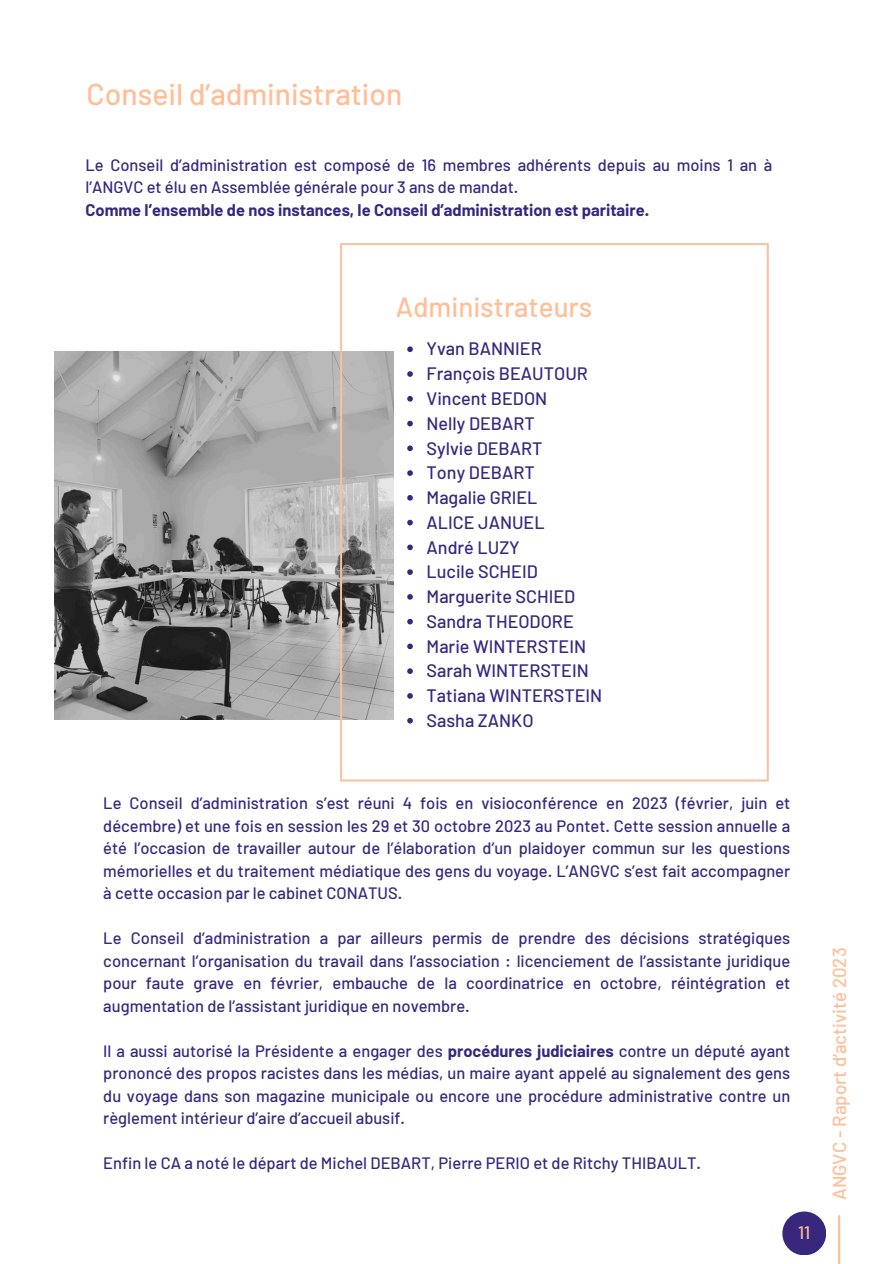
<style>
.page{position:relative;width:894px;height:1264px;background:#fff}
.page>*{position:absolute;margin:0;border:0;box-sizing:border-box;transform-origin:0 0}
.t1{font:500 30px "Barlow";color:#ffbe98}
.t2{font:500 27.6px "Barlow";color:#ffbe98}
.t3{font:500 18.75px "Barlow";color:#ffbe98}
.t4{font:500 18px "Barlow";color:#38277d}
.t5{font:500 18px "Barlow";color:#ffbe98}
.t6{font:500 16.5px/22.5px "Barlow";color:#38277d;text-align:justify}
.t7{font:700 16.5px "Barlow";color:#38277d}
.s1{font-weight:700}
</style>
<div class="page">
<img style="left:55px;top:351px;width:285px;height:368px">
<svg style="left:340px;top:243px;width:428px;height:538px"></svg>
<svg style="left:407px;top:346px;width:6px;height:6px"></svg>
<svg style="left:407px;top:371px;width:6px;height:6px"></svg>
<svg style="left:407px;top:396px;width:6px;height:5px"></svg>
<svg style="left:407px;top:421px;width:6px;height:5px"></svg>
<svg style="left:407px;top:445px;width:6px;height:6px"></svg>
<svg style="left:407px;top:470px;width:6px;height:6px"></svg>
<svg style="left:407px;top:495px;width:6px;height:5px"></svg>
<svg style="left:407px;top:520px;width:6px;height:5px"></svg>
<svg style="left:407px;top:544px;width:6px;height:6px"></svg>
<svg style="left:407px;top:569px;width:6px;height:6px"></svg>
<svg style="left:407px;top:594px;width:6px;height:5px"></svg>
<svg style="left:407px;top:619px;width:6px;height:5px"></svg>
<svg style="left:407px;top:643px;width:6px;height:6px"></svg>
<svg style="left:407px;top:668px;width:6px;height:6px"></svg>
<svg style="left:407px;top:693px;width:6px;height:5px"></svg>
<svg style="left:407px;top:718px;width:6px;height:5px"></svg>
<hr style="left:837px;top:1215px;width:2px;height:48px;background:#ffbe98">
<div style="left:782px;top:1211px;width:44px;height:44px;background:#38277d;border-radius:50%"></div>
<p class="t1" style="left:86px;top:75px;width:317px">Conseil d’administration</p>
<p class="t6" style="left:85px;top:153px;width:688px">Le Conseil d’administration est composé de 16 membres adhérents depuis au moins 1 an à l’ANGVC et élu en Assemblée générale pour 3 ans de mandat.</p>
<h1 class="t7" style="left:85px;top:199px;width:565px">Comme l’ensemble de nos instances, le Conseil d’administration est paritaire.</h1>
<p class="t2" style="left:396px;top:289px;width:198px">Administrateurs</p>
<p class="t4" style="left:426px;top:337px;width:117px">Yvan BANNIER</p>
<p class="t4" style="left:426px;top:362px;width:163px">François BEAUTOUR</p>
<p class="t4" style="left:426px;top:387px;width:122px">Vincent BEDON</p>
<p class="t4" style="left:426px;top:412px;width:110px">Nelly DEBART</p>
<p class="t4" style="left:426px;top:436px;width:117px">Sylvie DEBART</p>
<p class="t4" style="left:426px;top:461px;width:110px">Tony DEBART</p>
<p class="t4" style="left:426px;top:486px;width:112px">Magalie GRIEL</p>
<p class="t4" style="left:426px;top:511px;width:120px">ALICE JANUEL</p>
<p class="t4" style="left:426px;top:535px;width:95px">André LUZY</p>
<p class="t4" style="left:426px;top:560px;width:113px">Lucile SCHEID</p>
<p class="t4" style="left:426px;top:585px;width:150px">Marguerite SCHIED</p>
<p class="t4" style="left:426px;top:610px;width:149px">Sandra THEODORE</p>
<p class="t4" style="left:426px;top:634px;width:161px">Marie WINTERSTEIN</p>
<p class="t4" style="left:426px;top:659px;width:164px">Sarah WINTERSTEIN</p>
<p class="t4" style="left:426px;top:684px;width:177px">Tatiana WINTERSTEIN</p>
<p class="t4" style="left:426px;top:709px;width:108px">Sasha ZANKO</p>
<p class="t6" style="left:103px;top:791px;width:688px">Le Conseil d’administration s’est réuni 4 fois en visioconférence en 2023 (février, juin et décembre) et une fois en session les 29 et 30 octobre 2023 au Pontet. Cette session annuelle a été l’occasion de travailler autour de l’élaboration d’un plaidoyer commun sur les questions mémorielles et du traitement médiatique des gens du voyage. L’ANGVC s’est fait accompagner à cette occasion par le cabinet CONATUS.</p>
<p class="t6" style="left:103px;top:926px;width:688px">Le Conseil d’administration a par ailleurs permis de prendre des décisions stratégiques concernant l’organisation du travail dans l’association : licenciement de l’assistante juridique pour faute grave en février, embauche de la coordinatrice en octobre, réintégration et augmentation de l’assistant juridique en novembre.</p>
<p class="t6" style="left:103px;top:1039px;width:688px">Il a aussi autorisé la Présidente a engager des <span class="s1">procédures judiciaires</span> contre un député ayant prononcé des propos racistes dans les médias, un maire ayant appelé au signalement des gens du voyage dans son magazine municipale ou encore une procédure administrative contre un règlement intérieur d’aire d’accueil abusif.</p>
<p class="t6" style="left:103px;top:1151px;width:599px">Enfin le CA a noté le départ de Michel DEBART, Pierre PERIO et de Ritchy THIBAULT.</p>
<h2 class="t5" style="left:797px;top:1220px;width:14px">11</h2>
<p class="t3" style="left:827px;top:1200px;width:254px;rotate:-90deg">ANGVC - Raport d’activité 2023</p>
</div>
